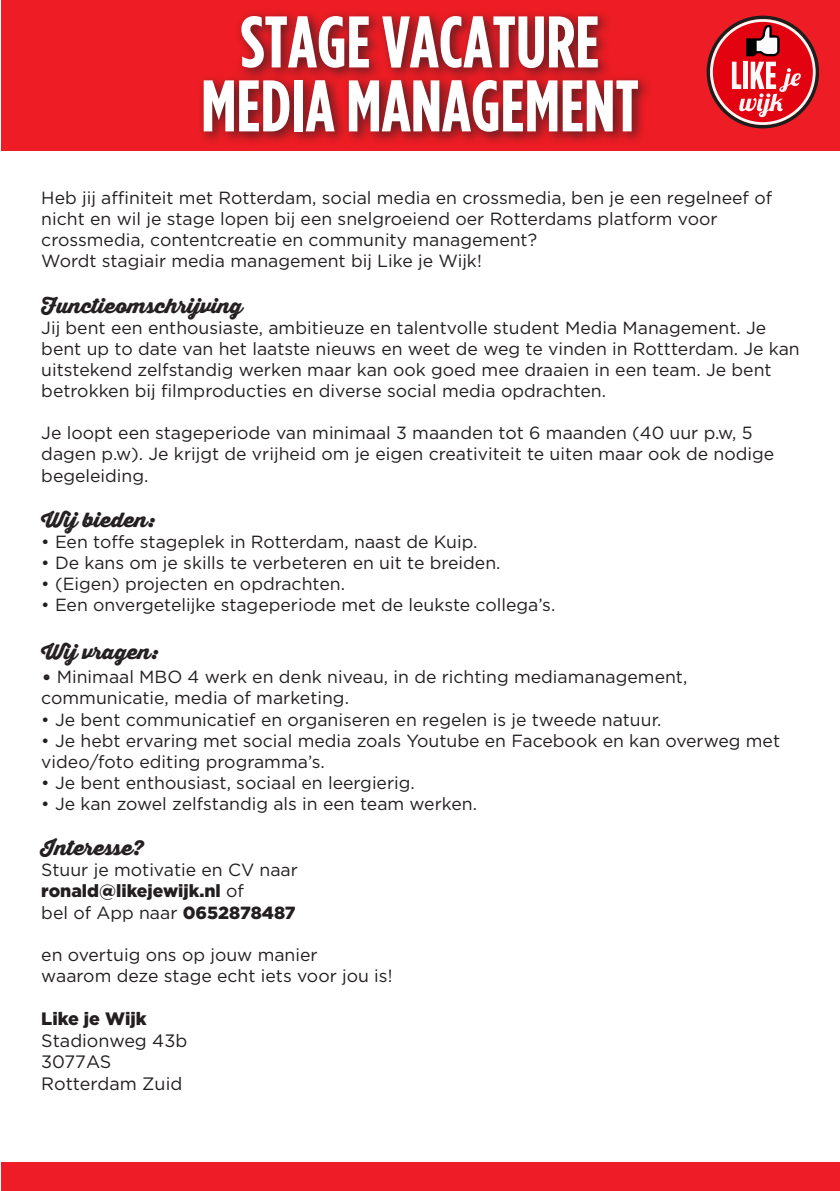
<style>
.page{position:relative;width:840px;height:1191px;background:#fff}
.page>*{position:absolute;margin:0;border:0;box-sizing:border-box;transform-origin:0 0}
.t1{font:700 72.8px/64px "Gotham Condensed";color:#fff;text-align:center}
.t2{font:20px "Thirsty Rough Blk";color:#231f20}
.t3{font:18px/21.6px "Gotham";color:#231f20}
.t4{font:900 18px "Gotham";color:#231f20}
.t5{font:17.6px/21.2px "Gotham";color:#231f20}
.s1{font-family:"Thirsty Rough Blk";font-size:20px}
.s2{font-weight:900}
</style>
<div class="page">
<div style="left:1px;top:0;width:838px;height:151px;background:#ee1c24"></div>
<div style="left:197px;top:8px;width:455px;height:139px;background:#231f20;opacity:.75"></div>
<svg style="left:706px;top:16px;width:112px;height:112px"></svg>
<div style="left:1px;top:1162px;width:838px;height:29px;background:#ee1c27"></div>
<h1 class="t1" style="left:201px;top:8px;width:439px">STAGE VACATURE<br>MEDIA MANAGEMENT</h1>
<p class="t5" style="left:41px;top:187px;width:732px">Heb jij affiniteit met Rotterdam, social media en crossmedia, ben je een regelneef of nicht en wil je stage lopen bij een snelgroeiend oer Rotterdams platform voor crossmedia, contentcreatie en community management?<br>Wordt stagiair media management bij Like je Wijk!</p>
<p class="t2" style="left:41px;top:290px;width:202px">Functieomschrijving</p>
<p class="t5" style="left:41px;top:316px;width:759px">Jij bent een enthousiaste, ambitieuze en talentvolle student Media Management. Je bent up to date van het laatste nieuws en weet de weg te vinden in Rottterdam. Je kan uitstekend zelfstandig werken maar kan ook goed mee draaien in een team. Je bent betrokken bij filmproducties en diverse social media opdrachten.</p>
<p class="t5" style="left:41px;top:422px;width:734px">Je loopt een stageperiode van minimaal 3 maanden tot 6 maanden (40 uur p.w, 5 dagen p.w). Je krijgt de vrijheid om je eigen creativiteit te uiten maar ook de nodige begeleiding.</p>
<p class="t2" style="left:41px;top:504px;width:115px">Wij bieden:</p>
<p class="t5" style="left:41px;top:530px;width:437px">• Een toffe stageplek in Rotterdam, naast de Kuip.</p>
<p class="t5" style="left:41px;top:552px;width:460px">• De kans om je skills te verbeteren en uit te breiden.</p>
<p class="t5" style="left:41px;top:573px;width:305px">• (Eigen) projecten en opdrachten.</p>
<p class="t5" style="left:41px;top:594px;width:515px">• Een onvergetelijke stageperiode met de leukste collega’s.</p>
<p class="t2" style="left:41px;top:636px;width:118px">Wij vragen:</p>
<p class="t5" style="left:41px;top:666px;width:647px"><span class="s1">•</span> Minimaal MBO 4 werk en denk niveau, in de richting mediamanagement, communicatie, media of marketing.</p>
<p class="t5" style="left:41px;top:708px;width:621px">• Je bent communicatief en organiseren en regelen is je tweede natuur.</p>
<p class="t5" style="left:41px;top:729px;width:740px">• Je hebt ervaring met social media zoals Youtube en Facebook en kan overweg met video/foto editing programma’s.</p>
<p class="t5" style="left:41px;top:771px;width:375px">• Je bent enthousiast, sociaal en leergierig.</p>
<p class="t5" style="left:41px;top:793px;width:437px">• Je kan zowel zelfstandig als in een team werken.</p>
<p class="t2" style="left:41px;top:832px;width:104px">Interesse?</p>
<p class="t5" style="left:41px;top:859px;width:258px">Stuur je motivatie en CV naar <span class="s2">ronald@likejewijk.nl</span> of<br>bel of App naar <span class="s2">0652878487</span></p>
<p class="t5" style="left:41px;top:943px;width:352px">en overtuig ons op jouw manier<br>waarom deze stage echt iets voor jou is!</p>
<p class="t4" style="left:41px;top:1006px;width:107px">Like je Wijk</p>
<p class="t3" style="left:41px;top:1029px;width:147px">Stadionweg 43b<br>3077AS<br>Rotterdam Zuid</p>
</div>
